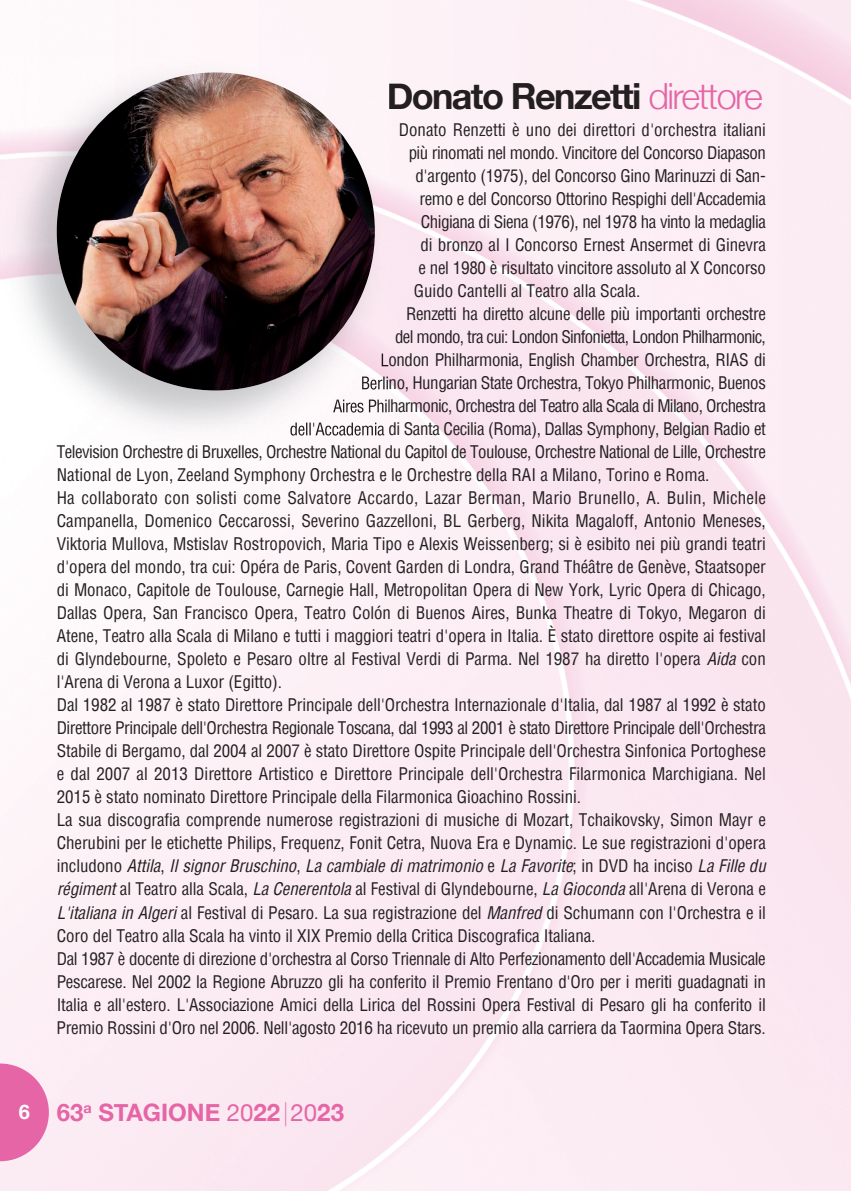
<style>
.page{position:relative;width:851px;height:1191px;background:#fff}
.page>*{position:absolute;margin:0;border:0;box-sizing:border-box;transform-origin:0 0}
.t1{font:700 36px "Helvetica Neue";letter-spacing:-.045em;color:#231f20}
.t2{font:700 24px "Helvetica Neue";color:#e565a6}
.t3{font:condensed 17px "Helvetica";letter-spacing:-.005em;color:#231f20}
.t4{font:condensed 17px "Helvetica";letter-spacing:-.025em;color:#231f20}
.t5{font:condensed 17px "Helvetica";letter-spacing:-.03em;color:#231f20}
.t6{font:italic condensed 17px "Helvetica";letter-spacing:-.005em;color:#231f20}
.t7{font:condensed 17px "Helvetica";letter-spacing:-.04em;color:#231f20}
.t8{font:condensed 17px "Helvetica";letter-spacing:-.045em;color:#231f20}
.s1{font-weight:300;color:#e565a6}
.s2{font-style:italic}
.s3{font-style:normal}
.s4{font-size:20px;color:#fff}
.s5{font-weight:400}
</style>
<div class="page">
<svg style="left:0;top:1063px;width:49px;height:98px;background:#e982b6"></svg>
<img style="left:3px;top:58px;width:386px;height:386px">
<svg style="left:381px;top:353px;width:8px;height:13px"></svg>
<img style="left:362px;top:376px;width:27px;height:14px">
<img style="left:333px;top:399px;width:56px;height:13px">
<img style="left:290px;top:422px;width:63px;height:13px">
<img style="left:57px;top:72px;width:318px;height:318px;border-radius:50%">
<h1 class="t1" style="left:386px;top:74px;width:377px">Donato Renzetti <span class="s1">direttore</span></h1>
<p class="t3" style="left:399px;top:119px;width:368px">Donato Renzetti è uno dei direttori d'orchestra italiani</p>
<p class="t5" style="left:408px;top:142px;width:358px">più rinomati nel mondo. Vincitore del Concorso Diapason</p>
<p class="t3" style="left:415px;top:165px;width:352px">d'argento (1975), del Concorso Gino Marinuzzi di San-</p>
<p class="t4" style="left:419px;top:188px;width:348px">remo e del Concorso Ottorino Respighi dell'Accademia</p>
<p class="t5" style="left:421px;top:211px;width:346px">Chigiana di Siena (1976), nel 1978 ha vinto la medaglia</p>
<p class="t3" style="left:420px;top:234px;width:347px">di bronzo al I Concorso Ernest Ansermet di Ginevra</p>
<p class="t3" style="left:418px;top:257px;width:349px">e nel 1980 è risultato vincitore assoluto al X Concorso</p>
<p class="t3" style="left:413px;top:280px;width:228px">Guido Cantelli al Teatro alla Scala.</p>
<p class="t4" style="left:406px;top:303px;width:361px">Renzetti ha diretto alcune delle più importanti orchestre</p>
<p class="t8" style="left:395px;top:326px;width:372px">del mondo, tra cui: London Sinfonietta, London Philharmonic,</p>
<p class="t4" style="left:380px;top:349px;width:387px">London Philharmonia, English Chamber Orchestra, RIAS di</p>
<p class="t4" style="left:360px;top:372px;width:406px">Berlino, Hungarian State Orchestra, Tokyo Philharmonic, Buenos</p>
<p class="t7" style="left:333px;top:395px;width:434px">Aires Philharmonic, Orchestra del Teatro alla Scala di Milano, Orchestra</p>
<p class="t4" style="left:289px;top:418px;width:477px">dell'Accademia di Santa Cecilia (Roma), Dallas Symphony, Belgian Radio et</p>
<p class="t5" style="left:57px;top:441px;width:710px">Television Orchestre di Bruxelles, Orchestre National du Capitol de Toulouse, Orchestre National de Lille, Orchestre</p>
<p class="t3" style="left:57px;top:464px;width:654px">National de Lyon, Zeeland Symphony Orchestra e le Orchestre della RAI a Milano, Torino e Roma.</p>
<p class="t3" style="left:57px;top:487px;width:710px">Ha collaborato con solisti come Salvatore Accardo, Lazar Berman, Mario Brunello, A. Bulin, Michele</p>
<p class="t3" style="left:57px;top:510px;width:710px">Campanella, Domenico Ceccarossi, Severino Gazzelloni, BL Gerberg, Nikita Magaloff, Antonio Meneses,</p>
<p class="t3" style="left:57px;top:533px;width:710px">Viktoria Mullova, Mstislav Rostropovich, Maria Tipo e Alexis Weissenberg; si è esibito nei più grandi teatri</p>
<p class="t3" style="left:57px;top:556px;width:710px">d'opera del mondo, tra cui: Opéra de Paris, Covent Garden di Londra, Grand Théâtre de Genève, Staatsoper</p>
<p class="t3" style="left:57px;top:579px;width:710px">di Monaco, Capitole de Toulouse, Carnegie Hall, Metropolitan Opera di New York, Lyric Opera di Chicago,</p>
<p class="t3" style="left:57px;top:602px;width:710px">Dallas Opera, San Francisco Opera, Teatro Colón di Buenos Aires, Bunka Theatre di Tokyo, Megaron di</p>
<p class="t3" style="left:57px;top:625px;width:710px">Atene, Teatro alla Scala di Milano e tutti i maggiori teatri d'opera in Italia. È stato direttore ospite ai festival</p>
<p class="t3" style="left:57px;top:648px;width:710px">di Glyndebourne, Spoleto e Pesaro oltre al Festival Verdi di Parma. Nel 1987 ha diretto l'opera <span class="s2">Aida</span> con</p>
<p class="t3" style="left:57px;top:671px;width:227px">l'Arena di Verona a Luxor (Egitto).</p>
<p class="t3" style="left:57px;top:694px;width:710px">Dal 1982 al 1987 è stato Direttore Principale dell'Orchestra Internazionale d'Italia, dal 1987 al 1992 è stato</p>
<p class="t4" style="left:57px;top:717px;width:710px">Direttore Principale dell'Orchestra Regionale Toscana, dal 1993 al 2001 è stato Direttore Principale dell'Orchestra</p>
<p class="t3" style="left:57px;top:740px;width:710px">Stabile di Bergamo, dal 2004 al 2007 è stato Direttore Ospite Principale dell'Orchestra Sinfonica Portoghese</p>
<p class="t3" style="left:57px;top:763px;width:710px">e dal 2007 al 2013 Direttore Artistico e Direttore Principale dell'Orchestra Filarmonica Marchigiana. Nel</p>
<p class="t3" style="left:57px;top:786px;width:525px">2015 è stato nominato Direttore Principale della Filarmonica Gioachino Rossini.</p>
<p class="t3" style="left:57px;top:809px;width:710px">La sua discografia comprende numerose registrazioni di musiche di Mozart, Tchaikovsky, Simon Mayr e</p>
<p class="t3" style="left:57px;top:832px;width:710px">Cherubini per le etichette Philips, Frequenz, Fonit Cetra, Nuova Era e Dynamic. Le sue registrazioni d'opera</p>
<p class="t6" style="left:57px;top:855px;width:710px"><span class="s3">includono</span> Attila<span class="s3">,</span> Il signor Bruschino<span class="s3">,</span> La cambiale di matrimonio <span class="s3">e</span> La Favorite<span class="s3">; in DVD ha inciso</span> La Fille du</p>
<p class="t3" style="left:57px;top:878px;width:710px"><span class="s2">régiment</span> al Teatro alla Scala, <span class="s2">La Cenerentola</span> al Festival di Glyndebourne, <span class="s2">La Gioconda</span> all'Arena di Verona e</p>
<p class="t3" style="left:57px;top:901px;width:710px"><span class="s2">L'italiana in Algeri</span> al Festival di Pesaro. La sua registrazione del <span class="s2">Manfred</span> di Schumann con l'Orchestra e il</p>
<p class="t3" style="left:57px;top:924px;width:540px">Coro del Teatro alla Scala ha vinto il XIX Premio della Critica Discografica Italiana.</p>
<p class="t3" style="left:57px;top:947px;width:710px">Dal 1987 è docente di direzione d'orchestra al Corso Triennale di Alto Perfezionamento dell'Accademia Musicale</p>
<p class="t3" style="left:57px;top:970px;width:710px">Pescarese. Nel 2002 la Regione Abruzzo gli ha conferito il Premio Frentano d'Oro per i meriti guadagnati in</p>
<p class="t3" style="left:57px;top:993px;width:710px">Italia e all'estero. L'Associazione Amici della Lirica del Rossini Opera Festival di Pesaro gli ha conferito il</p>
<p class="t3" style="left:57px;top:1016px;width:710px">Premio Rossini d'Oro nel 2006. Nell'agosto 2016 ha ricevuto un premio alla carriera da Taormina Opera Stars.</p>
<h2 class="t2" style="left:19px;top:1097px;width:326px"><sub>6</sub><span class="s4">6</span> 63<sup>a</sup> STAGIONE <span class="s5">20</span>22 <span class="s5">| 20</span>23</h2>
</div>
